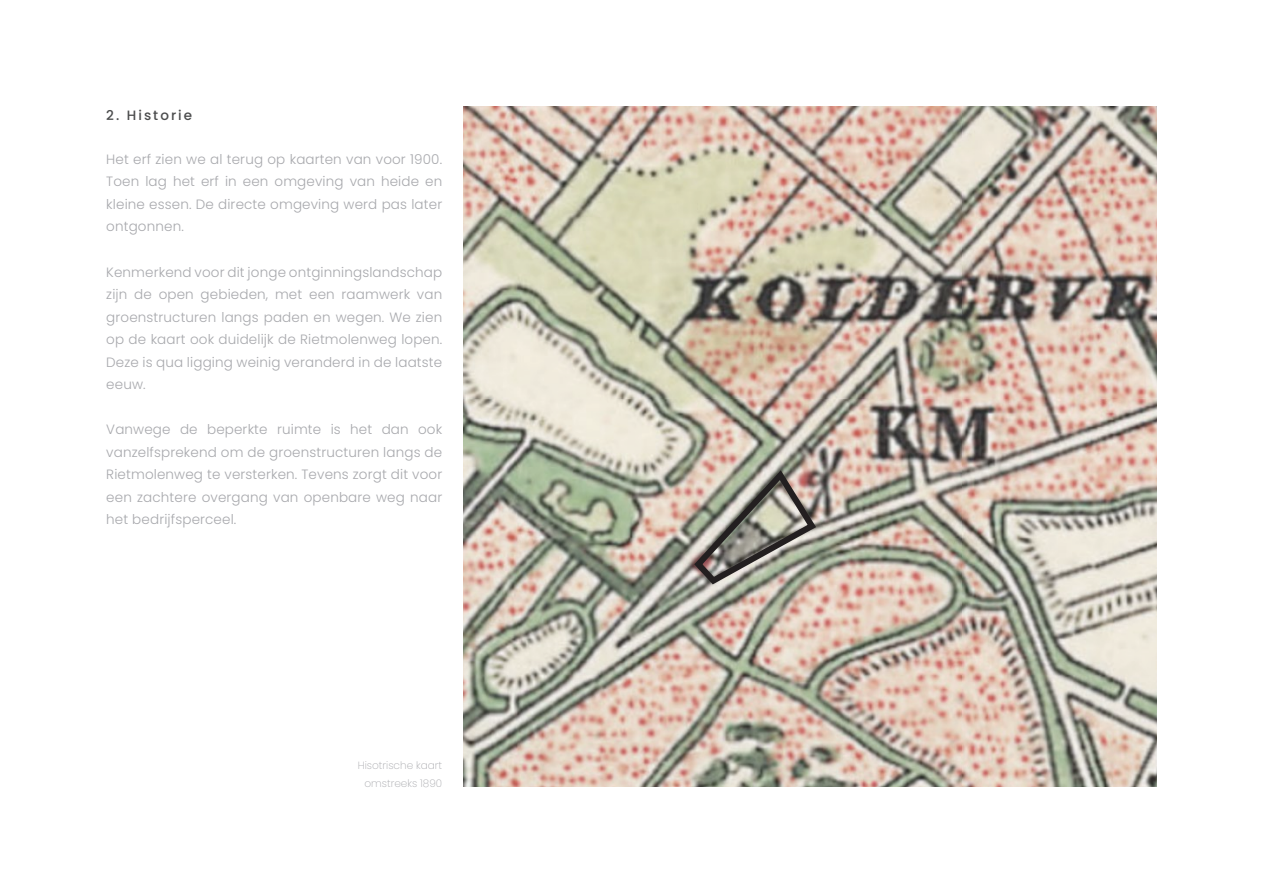
<style>
.page{position:relative;width:1263px;height:893px;background:#fff}
.page>*{position:absolute;margin:0;border:0;box-sizing:border-box;transform-origin:0 0}
.Tekst_2{font:300 13.5px/22.5px "Poppins";letter-spacing:.01em;color:#a8a9ad;text-align:justify}
.Paragraaf{font:500 13.5px "Poppins";letter-spacing:.15em;color:#4b4c4d}
.Ondertitel{font:200 10.5px "Poppins";color:#a8a9ad}
</style>
<div class="page">
<img style="left:463px;top:106px;width:694px;height:681px">
<img style="left:690px;top:465px;width:130px;height:123px">
<p class="Paragraaf" style="left:106px;top:108px;width:87px">2. Historie</p>
<p class="Tekst_2" style="left:106px;top:148px;width:337px">Het erf zien we al terug op kaarten van voor 1900.<br>Toen lag het erf in een omgeving van heide en kleine essen. De directe omgeving werd pas later ontgonnen.</p>
<p class="Tekst_2" style="left:106px;top:261px;width:337px">Kenmerkend voor dit jonge ontginningslandschap zijn de open gebieden, met een raamwerk van groenstructuren langs paden en wegen. We zien op de kaart ook duidelijk de Rietmolenweg lopen.<br>Deze is qua ligging weinig veranderd in de laatste eeuw.</p>
<p class="Tekst_2" style="left:106px;top:418px;width:337px">Vanwege de beperkte ruimte is het dan ook vanzelfsprekend om de groenstructuren langs de Rietmolenweg te versterken. Tevens zorgt dit voor een zachtere overgang van openbare weg naar het bedrijfsperceel.</p>
<p class="Ondertitel" style="left:358px;top:759px;width:86px">Hisotrische kaart</p>
<p class="Ondertitel" style="left:364px;top:777px;width:79px">omstreeks 1890</p>
</div>
